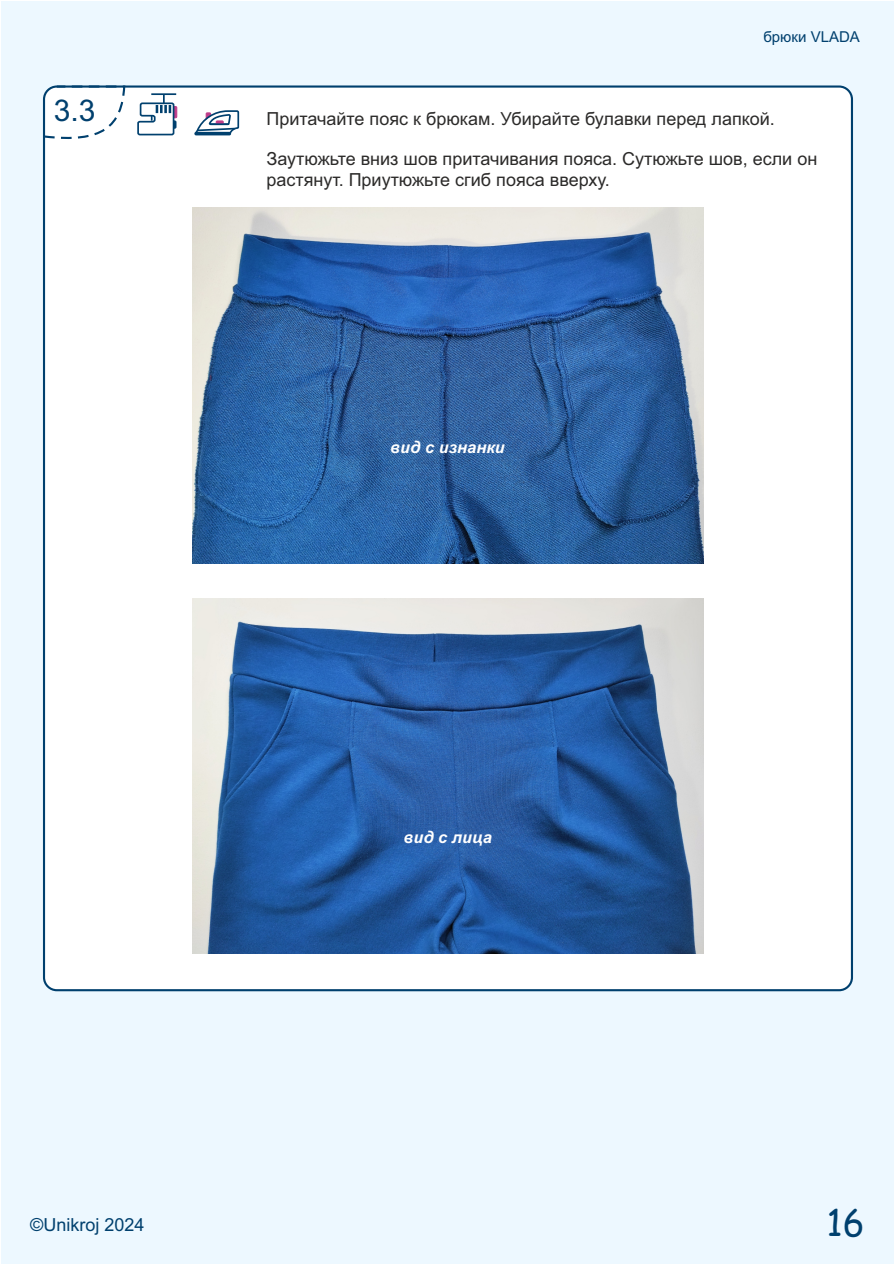
<style>
.page{position:relative;width:896px;height:1266px;background:#fff}
.page>*{position:absolute;margin:0;border:0;box-sizing:border-box;transform-origin:0 0}
.t1{font:36px "Comic Sans MS";color:#00406e}
.t2{font:30px "Arial";color:#00406e}
.t3{font:18px/20.1px "Arial";color:#2b2a29}
.t4{font:18px "Arial";color:#00406e}
.t5{font:italic 700 16.5px "Arial";color:#fff}
.t6{font:15px "Arial";color:#00406e}
</style>
<div class="page">
<div style="left:2px;top:2px;width:892px;height:1262px;background:#edf8ff"></div>
<div style="left:43px;top:85px;width:810px;height:906px;background:#fff;border:2px solid #00406e;border-radius:13px"></div>
<svg style="left:42px;top:85px;width:84px;height:58px"></svg>
<img style="left:193px;top:207px;width:510px;height:356px">
<img style="left:193px;top:599px;width:510px;height:355px">
<hr style="left:151px;top:93px;width:25px;height:2px;background:#00406e">
<svg style="left:137px;top:94px;width:40px;height:42px"></svg>
<svg style="left:194px;top:110px;width:46px;height:25px"></svg>
<h2 class="t2" style="left:54px;top:100px;width:43px">3.3</h2>
<p class="t6" style="left:763px;top:31px;width:98px">брюки VLADA</p>
<p class="t3" style="left:266px;top:111px;width:510px">Притачайте пояс к брюкам. Убирайте булавки перед лапкой.</p>
<p class="t3" style="left:266px;top:151px;width:552px">Заутюжьте вниз шов притачивания пояса. Сутюжьте шов, если он растянут. Приутюжьте сгиб пояса вверху.</p>
<p class="t5" style="left:390px;top:441px;width:116px">вид с изнанки</p>
<p class="t5" style="left:403px;top:831px;width:90px">вид с лица</p>
<p class="t4" style="left:30px;top:1218px;width:116px">©Unikroj 2024</p>
<h1 class="t1" style="left:826px;top:1207px;width:40px">16</h1>
</div>
